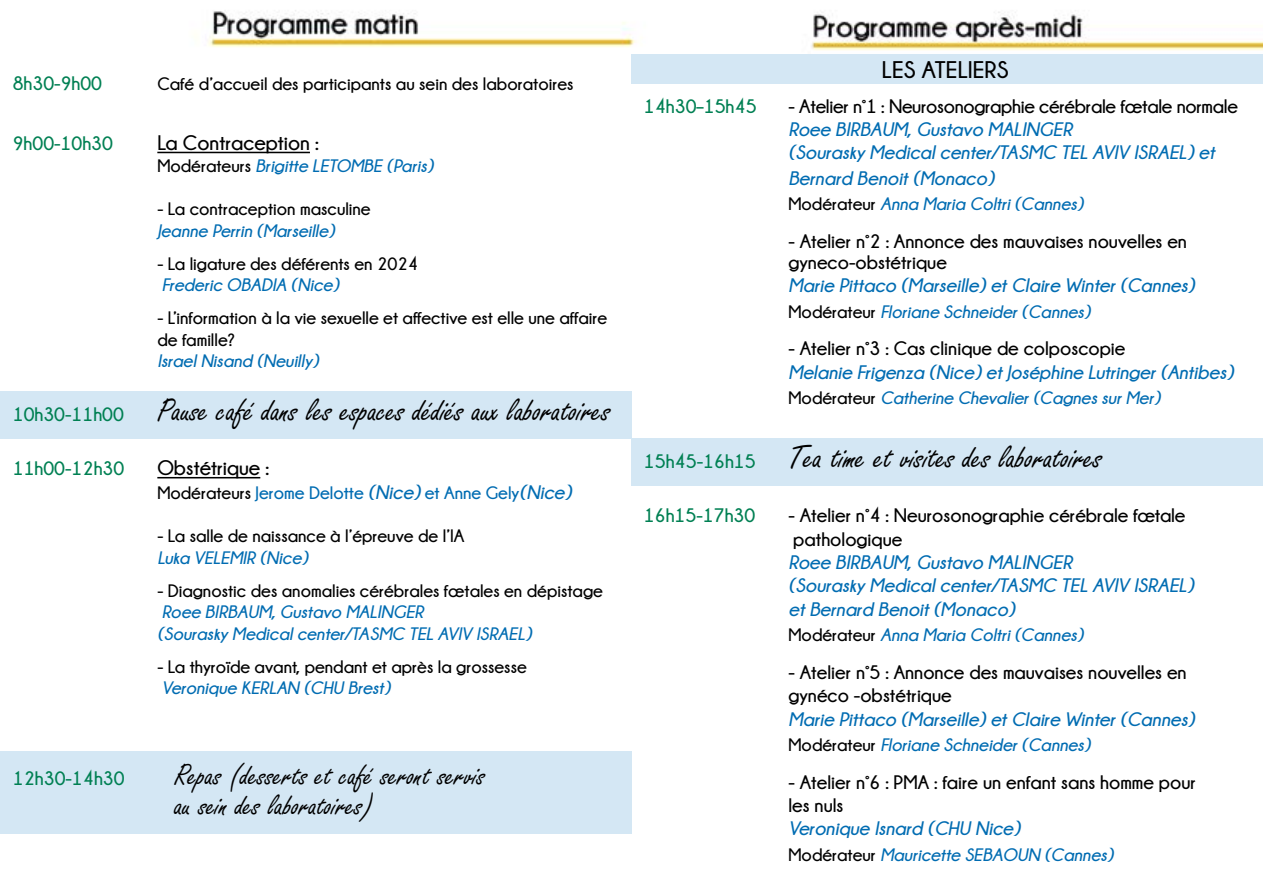
<style>
.page{position:relative;width:1263px;height:893px;background:#fff}
.page>*{position:absolute;margin:0;border:0;box-sizing:border-box;transform-origin:0 0}
.t1{font:34.5px "Freestyle Script";color:#000}
.t2{font:31.5px/30px "Freestyle Script";color:#000}
.t3{font:700 24px "Champagne&Limousines";color:#000}
.t4{font:700 21px "Champagne&Limousines";color:#000}
.t5{font:italic 700 19.5px/23.4px "Champagne&Limousines";color:#006cb2}
.t6{font:700 19.5px/23.4px "Champagne&Limousines";color:#000}
.t7{font:700 19.5px "Champagne&Limousines";color:#008053}
.t8{font:italic 700 18px/21.6px "Champagne&Limousines";color:#006cb2}
.t9{font:700 18px/21.6px "Champagne&Limousines";color:#000}
.t10{font:700 18px "Champagne&Limousines";color:#006cb2}
.s1{font-style:normal;color:#000}
.s2{font-family:"Champagne&Limousines";font-weight:700;font-size:19.5px;color:#008053}
.s3{color:#000}
.s4{font-style:italic;font-size:19.5px}
</style>
<div class="page">
<img style="left:0;top:10px;width:1263px;height:824px">
<div style="left:0;top:752px;width:631px;height:82px;background:#d4e7f4"></div>
<div style="left:631px;top:438px;width:632px;height:47px;background:#d4e7f4"></div>
<div style="left:631px;top:54px;width:632px;height:30px;background:#d4e7f4"></div>
<div style="left:0;top:391px;width:631px;height:48px;background:#d4e7f4"></div>
<hr style="left:157px;top:152px;width:153px;height:1px;background:#000">
<hr style="left:157px;top:477px;width:103px;height:1px;background:#000">
<p class="t7" style="left:13px;top:73px;width:91px">8h30-9h00</p>
<p class="t9" style="left:157px;top:73px;width:418px">Café d’accueil des participants au sein des laboratoires</p>
<p class="t7" style="left:13px;top:133px;width:102px">9h00-10h30</p>
<p class="t4" style="left:157px;top:131px;width:163px">La Contraception :</p>
<p class="t8" style="left:157px;top:155px;width:277px"><span class="s1">Modérateurs</span> Brigitte LETOMBE (Paris)</p>
<p class="t9" style="left:157px;top:198px;width:215px">- La contraception masculine</p>
<p class="t8" style="left:157px;top:219px;width:179px">Jeanne Perrin (Marseille)</p>
<p class="t9" style="left:157px;top:252px;width:262px">- La ligature des déférents en 2024</p>
<p class="t8" style="left:162px;top:274px;width:179px">Frederic OBADIA (Nice)</p>
<p class="t9" style="left:157px;top:307px;width:451px">- L’information à la vie sexuelle et affective est elle une affaire de famille?</p>
<p class="t8" style="left:157px;top:350px;width:163px">Israel Nisand (Neuilly)</p>
<h1 class="t1" style="left:13px;top:392px;width:599px"><span class="s2">10h30-11h00</span> Pause café dans les espaces dédiés aux laboratoires</h1>
<p class="t7" style="left:13px;top:458px;width:113px">11h00-12h30</p>
<p class="t4" style="left:157px;top:457px;width:113px">Obstétrique :</p>
<p class="t10" style="left:157px;top:483px;width:416px"><span class="s3">Modérateurs</span> Jerome Delotte <span class="s4">(Nice)</span> et Anne Gely<span class="s4">(Nice)</span></p>
<p class="t9" style="left:157px;top:525px;width:309px">- La salle de naissance à l’épreuve de l’IA</p>
<p class="t8" style="left:157px;top:546px;width:152px">Luka VELEMIR (Nice)</p>
<p class="t9" style="left:157px;top:579px;width:447px">- Diagnostic des anomalies cérébrales fœtales en dépistage</p>
<p class="t8" style="left:157px;top:601px;width:376px">Roee BIRBAUM, Gustavo MALINGER<br>(Sourasky Medical center/TASMC TEL AVIV ISRAEL)</p>
<p class="t9" style="left:157px;top:656px;width:371px">- La thyroïde avant, pendant et après la grossesse</p>
<p class="t8" style="left:162px;top:677px;width:230px">Veronique KERLAN (CHU Brest)</p>
<p class="t7" style="left:13px;top:767px;width:113px">12h30-14h30</p>
<h2 class="t2" style="left:175px;top:761px;width:312px">Repas (desserts et café seront servis au sein des laboratoires)</h2>
<h3 class="t3" style="left:882px;top:56px;width:128px">LES ATELIERS</h3>
<p class="t7" style="left:644px;top:95px;width:114px">14h30–15h45</p>
<p class="t6" style="left:788px;top:94px;width:451px">- Atelier n°1 : Neurosonographie cérébrale fœtale normale</p>
<p class="t5" style="left:788px;top:117px;width:428px">Roee BIRBAUM, Gustavo MALINGER<br>(Sourasky Medical center/TASMC TEL AVIV ISRAEL) et</p>
<p class="t5" style="left:788px;top:166px;width:207px">Bernard Benoit (Monaco)</p>
<p class="t8" style="left:788px;top:193px;width:296px"><span class="s1">Modérateur</span> Anna Maria Coltri (Cannes)</p>
<p class="t6" style="left:788px;top:230px;width:400px;line-height:21px">- Atelier n°2 : Annonce des mauvaises nouvelles en gyneco-obstétrique</p>
<p class="t5" style="left:788px;top:274px;width:408px">Marie Pittaco (Marseille) et Claire Winter (Cannes)</p>
<p class="t8" style="left:788px;top:301px;width:303px"><span class="s1">Modérateur</span> Floriane Schneider (Cannes)</p>
<p class="t6" style="left:788px;top:337px;width:338px">- Atelier n°3 : Cas clinique de colposcopie</p>
<p class="t5" style="left:788px;top:360px;width:446px">Melanie Frigenza (Nice) et Joséphine Lutringer (Antibes)</p>
<p class="t8" style="left:788px;top:387px;width:373px"><span class="s1">Modérateur</span> Catherine Chevalier (Cagnes sur Mer)</p>
<h1 class="t1" style="left:644px;top:439px;width:460px"><span class="s2">15h45-16h15</span> Tea time et visites des laboratoires</h1>
<p class="t7" style="left:644px;top:505px;width:113px">16h15-17h30</p>
<p class="t6" style="left:788px;top:503px;width:398px">- Atelier n°4 : Neurosonographie cérébrale fœtale pathologique</p>
<p class="t5" style="left:788px;top:550px;width:407px">Roee BIRBAUM, Gustavo MALINGER<br>(Sourasky Medical center/TASMC TEL AVIV ISRAEL) et Bernard Benoit (Monaco)</p>
<p class="t8" style="left:788px;top:624px;width:296px"><span class="s1">Modérateur</span> Anna Maria Coltri (Cannes)</p>
<p class="t6" style="left:788px;top:660px;width:400px">- Atelier n°5 : Annonce des mauvaises nouvelles en gynéco -obstétrique</p>
<p class="t5" style="left:788px;top:707px;width:408px">Marie Pittaco (Marseille) et Claire Winter (Cannes)</p>
<p class="t8" style="left:788px;top:734px;width:303px"><span class="s1">Modérateur</span> Floriane Schneider (Cannes)</p>
<p class="t6" style="left:788px;top:770px;width:409px">- Atelier n°6 : PMA : faire un enfant sans homme pour les nuls</p>
<p class="t5" style="left:788px;top:817px;width:233px">Veronique Isnard (CHU Nice)</p>
<p class="t8" style="left:788px;top:844px;width:326px"><span class="s1">Modérateur</span> Mauricette SEBAOUN (Cannes)</p>
</div>
